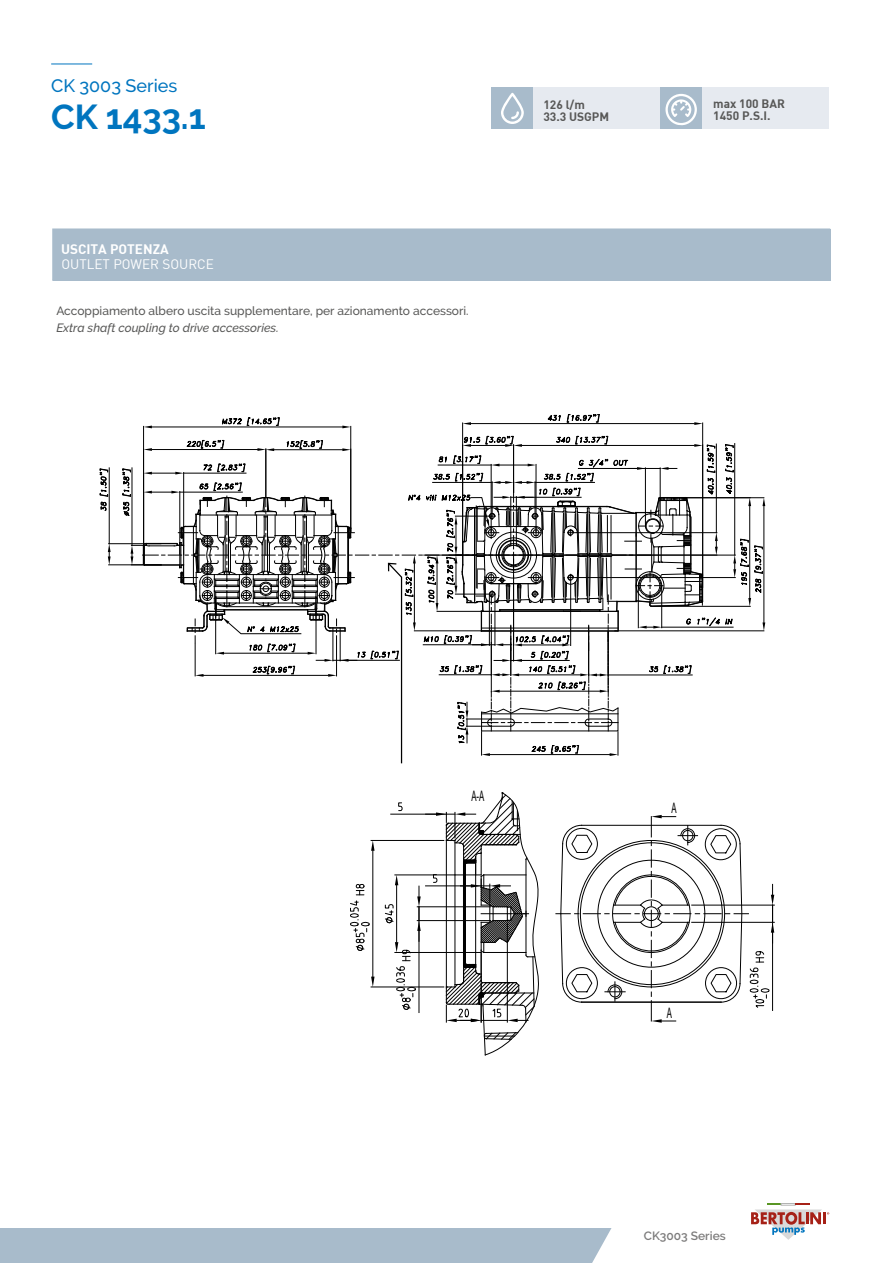
<style>
.page{position:relative;width:893px;height:1263px;background:#fff}
.page>*{position:absolute;margin:0;border:0;box-sizing:border-box;transform-origin:0 0}
.t1{font:700 34.5px "Raleway";color:#0075bf}
.t2{font:500 18px "Raleway";color:#0075bf}
.t3{font:14.4px "Arial";color:#000;scale:.54 1}
.t4{font:13.5px "DIN";color:#fff}
.t5{font:13.5px "DIN Bold";color:#fff}
.t6{font:500 12px "Raleway";color:#575756}
.t7{font:italic 500 12px "Raleway";color:#575756}
.t8{font:12px/12px "DIN Bold";color:#575756}
.t9{font:600 12px "Raleway";color:#7c7b7b}
</style>
<div class="page">
<div style="left:0;top:1228px;width:893px;height:35px;background:#a8bbcb"></div>
<svg style="left:592px;top:1203px;width:301px;height:60px"></svg>
<div style="left:53px;top:229px;width:777px;height:51px;background:#a8bbcb"></div>
<hr style="left:52px;top:228px;width:778px;height:2px;background:#a8bbcb">
<hr style="left:52px;top:230px;width:2px;height:50px;background:#a8bbcb">
<hr style="left:830px;top:230px;width:1px;height:50px;background:#a8bbcb">
<hr style="left:52px;top:280px;width:778px;height:1px;background:#a8bbcb">
<hr style="left:109px;top:565px;width:52px;height:1px;background:#000">
<hr style="left:109px;top:543px;width:52px;height:1px;background:#000">
<hr style="left:109px;top:468px;width:1px;height:76px;background:#000">
<svg style="left:108px;top:544px;width:3px;height:21px"></svg>
<svg style="left:99px;top:468px;width:9px;height:43px"></svg>
<hr style="left:350px;top:426px;width:1px;height:106px;background:#000">
<hr style="left:143px;top:426px;width:1px;height:128px;background:#000">
<hr style="left:152px;top:427px;width:190px;height:1px;background:#000">
<svg style="left:342px;top:426px;width:9px;height:2px"></svg>
<svg style="left:144px;top:426px;width:8px;height:2px"></svg>
<svg style="left:222px;top:417px;width:58px;height:9px"></svg>
<hr style="left:462px;top:423px;width:1px;height:131px;background:#000">
<hr style="left:702px;top:423px;width:1px;height:164px;background:#000">
<hr style="left:471px;top:423px;width:223px;height:1px;background:#000">
<svg style="left:463px;top:422px;width:8px;height:3px"></svg>
<svg style="left:694px;top:422px;width:9px;height:3px"></svg>
<svg style="left:547px;top:414px;width:14px;height:7px"></svg>
<svg style="left:567px;top:414px;width:33px;height:9px"></svg>
<svg style="left:122px;top:435px;width:643px;height:329px"></svg>
<svg style="left:556px;top:815px;width:218px;height:208px"></svg>
<hr style="left:371px;top:840px;width:73px;height:1px;background:#000">
<hr style="left:371px;top:987px;width:73px;height:1px;background:#000">
<hr style="left:373px;top:851px;width:1px;height:126px;background:#000">
<svg style="left:371px;top:841px;width:4px;height:10px"></svg>
<svg style="left:371px;top:977px;width:4px;height:10px"></svg>
<svg style="left:350px;top:884px;width:20px;height:67px"></svg>
<svg style="left:385px;top:792px;width:154px;height:263px"></svg>
<hr style="left:51px;top:64px;width:41px;height:1px;background:#0075bf">
<div style="left:533px;top:88px;width:128px;height:41px;background:#e6eaf0"></div>
<div style="left:492px;top:88px;width:41px;height:41px;background:#a8bbcb"></div>
<div style="left:701px;top:88px;width:128px;height:41px;background:#e6eaf0"></div>
<svg style="left:501px;top:93px;width:23px;height:31px"></svg>
<div style="left:661px;top:88px;width:41px;height:41px;background:#a8bbcb"></div>
<svg style="left:665px;top:94px;width:32px;height:32px"></svg>
<h2 class="t2" style="left:51px;top:75px;width:128px">CK 3003 Series</h2>
<h1 class="t1" style="left:51px;top:97px;width:156px">CK 1433.1</h1>
<p class="t8" style="left:713px;top:98px;width:73px">max 100 BAR<br>1450 P.S.I.</p>
<p class="t8" style="left:543px;top:98px;width:67px">126 l/m<br>33.3 USGPM</p>
<p class="t5" style="left:61px;top:241px;width:109px">USCITA POTENZA</p>
<p class="t4" style="left:61px;top:256px;width:154px">OUTLET POWER SOURCE</p>
<p class="t6" style="left:56px;top:304px;width:414px">Accoppiamento albero uscita supplementare, per azionamento accessori.</p>
<p class="t7" style="left:56px;top:320px;width:224px">Extra shaft coupling to drive accessories.</p>
<p class="t3" style="left:471px;top:786px;width:26px">A-A</p>
<p class="t3" style="left:672px;top:799px;width:11px">A</p>
<p class="t3" style="left:667px;top:1004px;width:11px">A</p>
<p class="t9" style="left:644px;top:1228px;width:83px">CK3003 Series</p>
</div>
